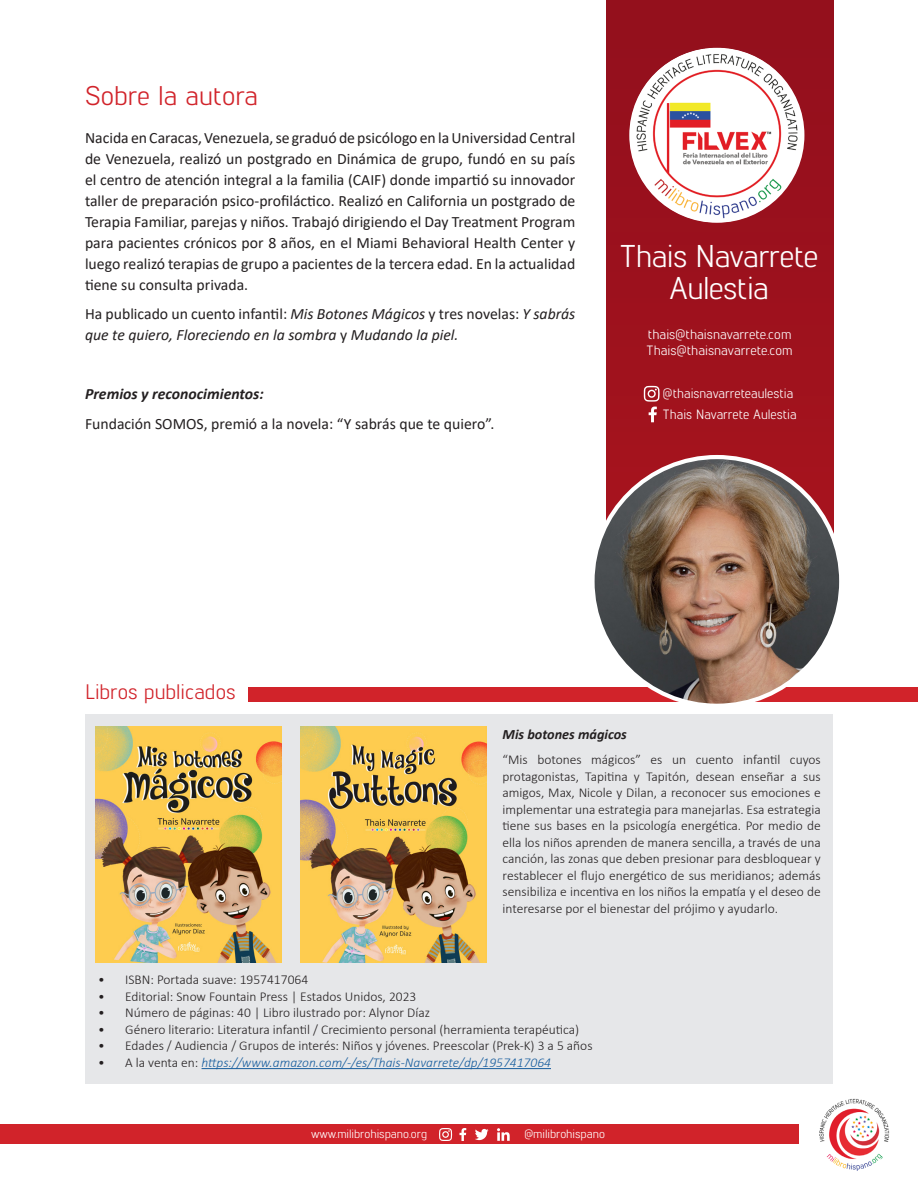
<style>
.page{position:relative;width:918px;height:1188px;background:#fff}
.page>*{position:absolute;margin:0;border:0;box-sizing:border-box;transform-origin:0 0}
.t1{font:31.5px/31.5px "Lintel";letter-spacing:-.02em;color:#fff;text-align:center}
.t2{font:27px "Lintel";color:#d1232a}
.t3{font:21px "Lintel";color:#d1232a}
.t4{font:15.75px/21px "Calibri";color:#231f20;text-align:justify}
.t5{font:italic 15.75px/21px "Calibri";color:#231f20}
.t6{font:italic 700 15.75px "Calibri";color:#231f20}
.t7{font:italic 700 14.25px "Calibri";color:#231f20}
.t8{font:300 13.5px/16.5px "Calibri";color:#231f20;text-align:justify}
.t9{font:13.5px/21px "Lintel";color:#fff}
.t10{font:italic 300 13.5px "Calibri";color:#175d9e}
.t11{font:12px "Lintel";color:#fff}
.s1{font-style:normal}
.s2{font-style:normal;color:#231f20}
</style>
<div class="page">
<div style="left:0;top:1124px;width:798px;height:20px;background:#d1232a"></div>
<img style="left:818px;top:1098px;width:73px;height:73px;border-radius:37px">
<svg style="left:439px;top:1128px;width:13px;height:13px"></svg>
<svg style="left:475px;top:1129px;width:14px;height:11px"></svg>
<svg style="left:459px;top:1128px;width:7px;height:13px"></svg>
<svg style="left:497px;top:1128px;width:13px;height:13px"></svg>
<div style="left:248px;top:687px;width:670px;height:14px;background:#d1232a"></div>
<div style="left:85px;top:715px;width:748px;height:369px;background:#e6e7e9"></div>
<hr style="left:202px;top:1068px;width:349px;height:1px;background:#175d9e">
<img style="left:95px;top:727px;width:186px;height:236px">
<img style="left:301px;top:727px;width:186px;height:236px">
<div style="left:606px;top:0;width:227px;height:579px;background:#9c111d"></div>
<img style="left:629px;top:48px;width:175px;height:175px;border-radius:88px">
<img style="left:593px;top:457px;width:248px;height:249px;border-radius:124px">
<svg style="left:644px;top:386px;width:16px;height:36px"></svg>
<p class="t2" style="left:85px;top:77px;width:175px">Sobre la autora</p>
<p class="t4" style="left:85px;top:126px;width:492px">Nacida en Caracas, Venezuela, se graduó de psicólogo en la Universidad Central de Venezuela, realizó un postgrado en Dinámica de grupo, fundó en su país el centro de atención integral a la familia (CAIF) donde impartió su innovador taller de preparación psico-profiláctico. Realizó en California un postgrado de Terapia Familiar, parejas y niños. Trabajó dirigiendo el Day Treatment Program para pacientes crónicos por 8 años, en el Miami Behavioral Health Center y luego realizó terapias de grupo a pacientes de la tercera edad. En la actualidad tiene su consulta privada.</p>
<p class="t5" style="left:85px;top:303px;width:492px"><span class="s1">Ha publicado un cuento infantil:</span> Mis Botones Mágicos <span class="s1">y tres novelas:</span> Y sabrás que te quiero, Floreciendo en la sombra <span class="s1">y</span> Mudando la piel.</p>
<p class="t6" style="left:85px;top:383px;width:180px">Premios y reconocimientos:</p>
<p class="t4" style="left:85px;top:412px;width:411px">Fundación SOMOS, premió a la novela: “Y sabrás que te quiero”.</p>
<p class="t1" style="left:620px;top:239px;width:200px">Thais Navarrete<br>Aulestia</p>
<p class="t9" style="left:648px;top:323px;width:145px">thais@thaisnavarrete.com</p>
<p class="t9" style="left:647px;top:339px;width:148px">Thais@thaisnavarrete.com</p>
<p class="t9" style="left:663px;top:382px;width:135px">@thaisnavarreteaulestia<br>Thais Navarrete Aulestia</p>
<p class="t3" style="left:85px;top:678px;width:152px">Libros publicados</p>
<p class="t7" style="left:503px;top:725px;width:126px">Mis botones mágicos</p>
<p class="t8" style="left:503px;top:752px;width:320px">“Mis botones mágicos” es un cuento infantil cuyos protagonistas, Tapitina y Tapitón, desean enseñar a sus amigos, Max, Nicole y Dilan, a reconocer sus emociones e implementar una estrategia para manejarlas. Esa estrategia tiene sus bases en la psicología energética. Por medio de ella los niños aprenden de manera sencilla, a través de una canción, las zonas que deben presionar para desbloquear y restablecer el flujo energético de sus meridianos; además sensibiliza e incentiva en los niños la empatía y el deseo de interesarse por el bienestar del prójimo y ayudarlo.</p>
<p class="t8" style="left:98px;top:972px;width:211px">• ISBN: Portada suave: 1957417064</p>
<p class="t8" style="left:98px;top:988px;width:320px">• Editorial: Snow Fountain Press | Estados Unidos, 2023</p>
<p class="t8" style="left:98px;top:1005px;width:333px">• Número de páginas: 40 | Libro ilustrado por: Alynor Díaz</p>
<p class="t8" style="left:98px;top:1021px;width:483px">• Género literario: Literatura infantil / Crecimiento personal (herramienta terapéutica)</p>
<p class="t8" style="left:98px;top:1038px;width:496px">• Edades / Audiencia / Grupos de interés: Niños y jóvenes. Preescolar (Prek-K) 3 a 5 años</p>
<p class="t10" style="left:98px;top:1054px;width:454px"><span class="s2">• A la venta en:</span> https://www.amazon.com/-/es/Thais-Navarrete/dp/1957417064</p>
<p class="t11" style="left:311px;top:1126px;width:118px">www.milibrohispano.org</p>
<p class="t11" style="left:524px;top:1126px;width:82px">@milibrohispano</p>
</div>
